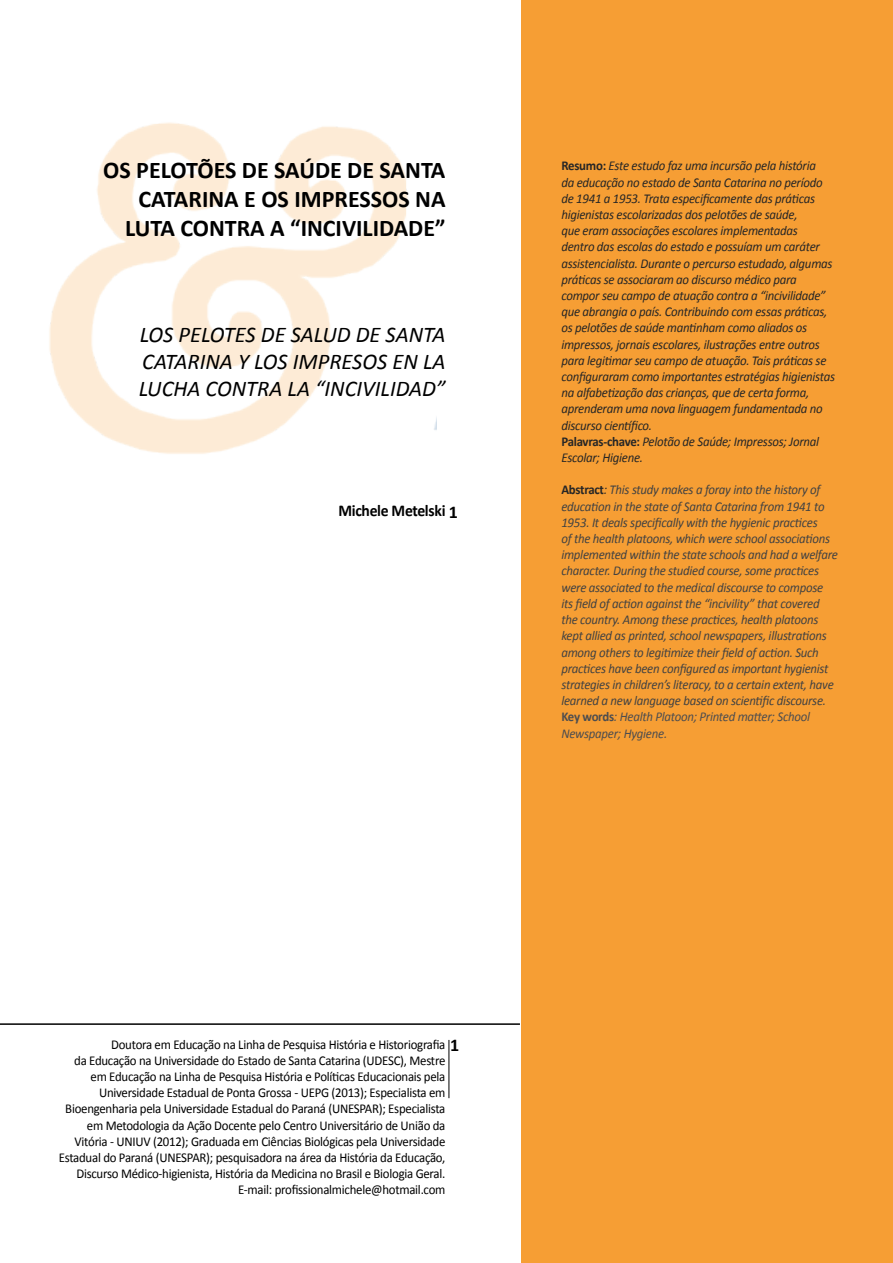
<style>
.page{position:relative;width:893px;height:1263px;background:#fff}
.page>*{position:absolute;margin:0;border:0;box-sizing:border-box;transform-origin:0 0}
.t1{font:700 24px/28.8px "Calibri";color:#000;text-align:right}
.t2{font:italic 22.5px/27px "Calibri";color:#000;text-align:justify}
.t3{font:700 18px "Calibri";color:#000}
.t4{font:700 16.5px "Calibri";letter-spacing:-.02em;color:#000;scale:.95 1}
.t5{font:italic 13.5px/16.2px "Calibri";letter-spacing:-.02em;color:#262626;scale:.95 1}
.t6{font:italic 13.5px/16.2px "Calibri";letter-spacing:-.02em;color:#424242;scale:.95 1}
.t7{font:13.5px/16.2px "Calibri";letter-spacing:-.02em;color:#000;text-align:right;scale:.95 1}
.s1{font-size:18px}
.s2{font-weight:700;font-style:normal}
.s3{font-weight:700;font-style:normal;color:#262626}
.s4{color:#262626}
.s5{font-weight:700;font-style:normal;color:#4d4d4f}
.s6{color:#4d4d4f}
</style>
<div class="page">
<div style="left:521px;top:0;width:372px;height:1263px;background:#f69e34"></div>
<img style="left:49px;top:122px;width:387px;height:332px">
<hr style="left:0;top:1023px;width:520px;height:2px;background:#000">
<hr style="left:449px;top:1040px;width:1px;height:58px;background:#000">
<h1 class="t1" style="left:103px;top:156px;width:344px">OS PELOTÕES DE SAÚDE DE SANTA<br>CATARINA E OS IMPRESSOS NA<br>LUTA CONTRA A “INCIVILIDADE”</h1>
<h2 class="t2" style="left:139px;top:320px;width:308px">LOS PELOTES DE SALUD DE SANTA CATARINA Y LOS IMPRESOS EN LA LUCHA CONTRA LA “INCIVILIDAD”</h2>
<p class="t4" style="left:338px;top:500px;width:127px">Michele Metelski <span class="s1">1</span></p>
<p class="t5" style="left:561px;top:157px;width:289px"><span class="s2">Resumo:</span> Este estudo faz uma incursão pela história<br>da educação no estado de Santa Catarina no período de 1941 a 1953. Trata especificamente das práticas higienistas escolarizadas dos pelotões de saúde,<br>que eram associações escolares implementadas<br>dentro das escolas do estado e possuíam um caráter assistencialista. Durante o percurso estudado, algumas práticas se associaram ao discurso médico para compor seu campo de atuação contra a “incivilidade” que abrangia o país. Contribuindo com essas práticas, os pelotões de saúde mantinham como aliados os impressos, jornais escolares, ilustrações entre outros para legitimar seu campo de atuação. Tais práticas se configuraram como importantes estratégias higienistas na alfabetização das crianças, que de certa forma, aprenderam uma nova linguagem fundamentada no discurso científico.<br><span class="s2">Palavras-chave:</span> Pelotão de Saúde; Impressos; Jornal Escolar; Higiene.</p>
<p class="t6" style="left:561px;top:481px;width:293px"><span class="s3">Abstract</span><span class="s4">:</span> This study makes a foray into the history of education in the state of Santa Catarina from 1941 to 1953. It deals specifically with the hygienic practices<br>of the health platoons, which were school associations implemented within the state schools and had a welfare character. During the studied course, some practices were associated to the medical discourse to compose its field of action against the “incivility” that covered the country. Among these practices, health platoons kept allied as printed, school newspapers, illustrations among others to legitimize their field of action. Such practices have been configured as important hygienist strategies in children’s literacy, to a certain extent, have learned a new language based on scientific discourse.<br><span class="s5">Key words</span><span class="s6">: Health Platoon; Printed matter; School Newspaper; Hygiene.</span></p>
<p class="t7" style="left:59px;top:1036px;width:409px">Doutora em Educação na Linha de Pesquisa História e Historiografia<br>da Educação na Universidade do Estado de Santa Catarina (UDESC), Mestre em Educação na Linha de Pesquisa História e Políticas Educacionais pela Universidade Estadual de Ponta Grossa - UEPG (2013); Especialista em Bioengenharia pela Universidade Estadual do Paraná (UNESPAR); Especialista em Metodologia da Ação Docente pelo Centro Universitário de União da Vitória - UNIUV (2012); Graduada em Ciências Biológicas pela Universidade Estadual do Paraná (UNESPAR); pesquisadora na área da História da Educação, Discurso Médico-higienista, História da Medicina no Brasil e Biologia Geral.<br>E-mail: profissionalmichele@hotmail.com</p>
<h3 class="t3" style="left:450px;top:1033px;width:11px">1</h3>
</div>
